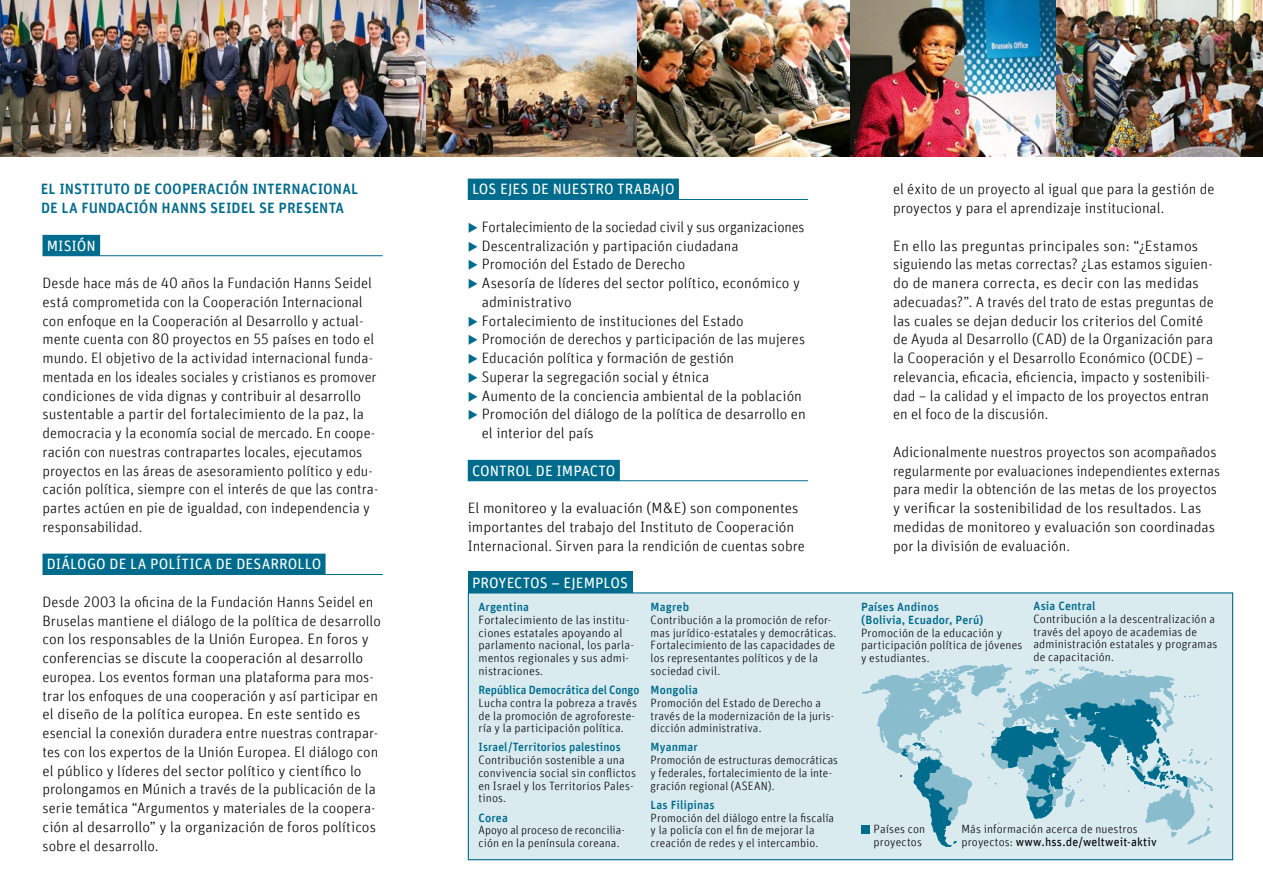
<style>
.page{position:relative;width:1263px;height:893px;background:#fff}
.page>*{position:absolute;margin:0;border:0;box-sizing:border-box;transform-origin:0 0}
.t1{font:300 15px/18.8px "Unit Rounded Offc";color:#000}
.t2{font:15px "Unit Rounded Offc";letter-spacing:.005em;color:#fff}
.t3{font:500 15px/18.8px "Unit Rounded Offc";letter-spacing:.005em;color:#006c8d}
.t4{font:300 12px/12.8px "Unit Rounded Offc";letter-spacing:.01em;color:#000}
.t5{font:500 12px/12.8px "Unit Rounded Offc";letter-spacing:.01em;color:#006c8d}
.s1{color:#006c8d}
.s2{font-weight:400}
</style>
<div class="page">
<div style="left:468px;top:593px;width:765px;height:267px;background:#daebf0"></div>
<svg style="left:862px;top:664px;width:351px;height:183px"></svg>
<div style="left:468px;top:179px;width:211px;height:21px;background:#006c8d"></div>
<hr style="left:468px;top:199px;width:340px;height:1px;background:#006c8d">
<div style="left:468px;top:460px;width:152px;height:21px;background:#006c8d"></div>
<hr style="left:468px;top:480px;width:340px;height:1px;background:#006c8d">
<div style="left:43px;top:235px;width:57px;height:21px;background:#006c8d"></div>
<hr style="left:43px;top:255px;width:340px;height:1px;background:#006c8d">
<div style="left:43px;top:554px;width:283px;height:21px;background:#006c8d"></div>
<hr style="left:43px;top:574px;width:340px;height:1px;background:#006c8d">
<div style="left:861px;top:825px;width:9px;height:9px;background:#006c8d"></div>
<div style="left:468px;top:572px;width:164px;height:21px;background:#006c8d"></div>
<img style="left:425px;top:0;width:213px;height:156px">
<img style="left:638px;top:0;width:212px;height:156px">
<img style="left:850px;top:0;width:207px;height:156px">
<img style="left:1057px;top:0;width:206px;height:156px">
<img style="left:0;top:0;width:425px;height:156px">
<p class="t3" style="left:41px;top:180px;width:319px">EL INSTITUTO DE COOPERACIÓN INTERNACIONAL<br>DE LA FUNDACIÓN HANNS SEIDEL SE PRESENTA</p>
<p class="t2" style="left:47px;top:236px;width:51px">MISIÓN</p>
<p class="t1" style="left:43px;top:274px;width:337px">Desde hace más de 40 años la Fundación Hanns Seidel está comprometida con la Cooperación Internacional con enfoque en la Cooperación al Desarrollo y actual&shy;mente cuenta con 80 proyectos en 55 países en todo el mundo. El objetivo de la actividad internacional funda&shy;mentada en los ideales sociales y cristianos es promover condiciones de vida dignas y contribuir al desarrollo sustentable a partir del fortalecimiento de la paz, la democracia y la economía social de mercado. En coope&shy;ración con nuestras contrapartes locales, ejecutamos proyectos en las áreas de asesoramiento político y edu&shy;cación política, siempre con el interés de que las contra&shy;partes actúen en pie de igualdad, con independencia y responsabilidad.</p>
<p class="t2" style="left:47px;top:555px;width:276px">DIÁLOGO DE LA POLÍTICA DE DESARROLLO</p>
<p class="t1" style="left:43px;top:592px;width:340px">Desde 2003 la oficina de la Fundación Hanns Seidel en Bruselas mantiene el diálogo de la política de desarrollo con los responsables de la Unión Europea. En foros y conferencias se discute la cooperación al desarrollo europea. Los eventos forman una plataforma para mos&shy;trar los enfoques de una cooperación y así participar en el diseño de la política europea. En este sentido es esencial la conexión duradera entre nuestras contrapar&shy;tes con los expertos de la Unión Europea. El diálogo con el público y líderes del sector político y científico lo prolongamos en Múnich a través de la publicación de la serie temática “Argumentos y materiales de la coopera&shy;ción al desarrollo” y la organización de foros políticos sobre el desarrollo.</p>
<p class="t2" style="left:472px;top:180px;width:204px">LOS EJES DE NUESTRO TRABAJO</p>
<p class="t1" style="left:468px;top:217px;width:338px"><span class="s1">◆</span> Fortalecimiento de la sociedad civil y sus organizaciones</p>
<p class="t1" style="left:468px;top:236px;width:272px"><span class="s1">◆</span> Descentralización y partipación ciudadana</p>
<p class="t1" style="left:468px;top:255px;width:219px"><span class="s1">◆</span> Promoción del Estado de Derecho</p>
<p class="t1" style="left:482px;top:274px;width:320px;text-indent:-14px"><span class="s1">◆</span> Asesoría de líderes del sector político, económico y administrativo</p>
<p class="t1" style="left:468px;top:311px;width:277px"><span class="s1">◆</span> Fortalecimiento de instituciones del Estado</p>
<p class="t1" style="left:468px;top:330px;width:339px"><span class="s1">◆</span> Promoción de derechos y participación de las mujeres</p>
<p class="t1" style="left:468px;top:349px;width:268px"><span class="s1">◆</span> Educación política y formación de gestión</p>
<p class="t1" style="left:468px;top:367px;width:243px"><span class="s1">◆</span> Superar la segregación social y étnica</p>
<p class="t1" style="left:468px;top:386px;width:336px"><span class="s1">◆</span> Aumento de la conciencia ambiental de la población</p>
<p class="t1" style="left:482px;top:405px;width:326px;text-indent:-14px"><span class="s1">◆</span> Promoción del diálogo de la política de desarrollo en el interior del país</p>
<p class="t2" style="left:472px;top:461px;width:145px">CONTROL DE IMPACTO</p>
<p class="t1" style="left:468px;top:499px;width:339px">El monitoreo y la evaluación (M&amp;E) son componentes importantes del trabajo del Instituto de Cooperación<br>Internacional. Sirven para la rendición de cuentas sobre</p>
<p class="t2" style="left:472px;top:574px;width:157px">PROYECTOS – EJEMPLOS</p>
<p class="t5" style="left:478px;top:601px;width:52px">Argentina</p>
<p class="t4" style="left:478px;top:614px;width:157px">Fortalecimiento de las institu&shy;ciones estatales apoyando al parlamento nacional, los parla&shy;mentos regionales y sus admi&shy;nistraciones.</p>
<p class="t5" style="left:478px;top:684px;width:163px">República Democrática del Congo</p>
<p class="t4" style="left:478px;top:696px;width:160px">Lucha contra la pobreza a través de la promoción de agroforeste&shy;ría y la participación política.</p>
<p class="t5" style="left:478px;top:741px;width:144px">Israel/Territorios palestinos</p>
<p class="t4" style="left:478px;top:754px;width:159px">Contribución sostenible a una convivencia social sin conflictos en Israel y los Territorios Pales&shy;tinos.</p>
<p class="t5" style="left:478px;top:811px;width:31px">Corea</p>
<p class="t4" style="left:478px;top:824px;width:148px">Apoyo al proceso de reconcilia&shy;ción en la península coreana.</p>
<p class="t5" style="left:651px;top:601px;width:40px">Magreb</p>
<p class="t4" style="left:651px;top:614px;width:187px">Contribución a la promoción de refor&shy;mas jurídico-estatales y democráticas.<br>Fortalecimiento de las capacidades de los representantes políticos y de la sociedad civil.</p>
<p class="t5" style="left:651px;top:684px;width:49px">Mongolia</p>
<p class="t4" style="left:651px;top:696px;width:185px">Promoción del Estado de Derecho a través de la modernización de la juris&shy;dicción administrativa.</p>
<p class="t5" style="left:651px;top:741px;width:49px">Myanmar</p>
<p class="t4" style="left:651px;top:754px;width:189px">Promoción de estructuras democráticas y federales, fortalecimiento de la inte&shy;gración regional (ASEAN).</p>
<p class="t5" style="left:651px;top:798px;width:66px">Las Filipinas</p>
<p class="t4" style="left:651px;top:811px;width:185px">Promoción del diálogo entre la fiscalía y la policía con el fin de mejorar la creación de redes y el intercambio.</p>
<p class="t1" style="left:893px;top:180px;width:323px">el éxito de un proyecto al igual que para la gestión de proyectos y para el aprendizaje institucional.</p>
<p class="t1" style="left:893px;top:236px;width:322px">En ello las preguntas principales son: “¿Estamos siguiendo las metas correctas? ¿Las estamos siguien&shy;do de manera correcta, es decir con las medidas adecuadas?”. A través del trato de estas preguntas de las cuales se dejan deducir los criterios del Comité de Ayuda al Desarrollo (CAD) de la Organización para la Cooperación y el Desarrollo Económico (OCDE) – relevancia, eficacia, eficiencia, impacto y sostenibili&shy;dad – la calidad y el impacto de los proyectos entran en el foco de la discusión.</p>
<p class="t1" style="left:893px;top:442px;width:329px">Adicionalmente nuestros proyectos son acompañados regularmente por evaluaciones independientes externas para medir la obtención de las metas de los proyectos y verificar la sostenibilidad de los resultados. Las medidas de monitoreo y evaluación son coordinadas por la división de evaluación.</p>
<p class="t5" style="left:861px;top:601px;width:124px">Países Andinos (Bolivia, Ecuador, Perú)</p>
<p class="t4" style="left:861px;top:626px;width:163px">Promoción de la educación y participación política de jóvenes y estudiantes.</p>
<p class="t5" style="left:1033px;top:600px;width:64px">Asia Central</p>
<p class="t4" style="left:1033px;top:612px;width:186px">Contribución a la descentralización a través del apoyo de academias de administración estatales y programas de capacitación.</p>
<p class="t4" style="left:874px;top:823px;width:53px">Países con proyectos</p>
<p class="t4" style="left:961px;top:823px;width:197px">Más información acerca de nuestros proyectos: <span class="s2">www.hss.de/weltweit-aktiv</span></p>
</div>
